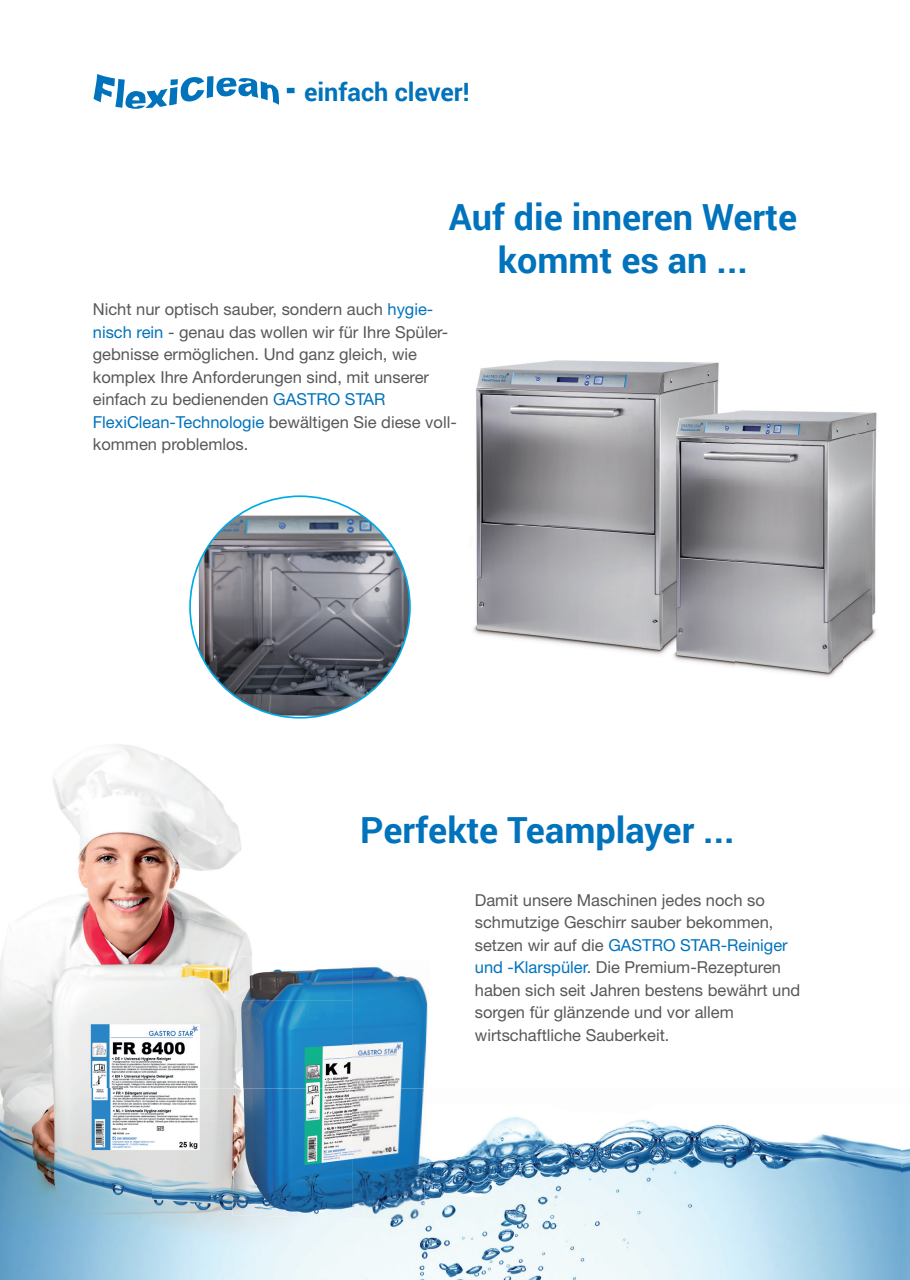
<style>
.page{position:relative;width:910px;height:1280px;background:#fff}
.page>*{position:absolute;margin:0;border:0;box-sizing:border-box;transform-origin:0 0}
.t1{font:700 36px/43.2px "Roboto";color:#0073bc;text-align:center}
.t2{font:700 25.35px "Roboto";color:#0073bc}
.t3{font:16.5px/22.5px "Helvetica Neue LT Std";color:#57585a}
.s1{color:#0073bc}
</style>
<div class="page">
<img style="left:0;top:639px;width:252px;height:450px">
<img style="left:352px;top:967px;width:76px;height:122px">
<img style="left:235px;top:1000px;width:117px;height:132px">
<img style="left:238px;top:956px;width:114px;height:44px">
<img style="left:476px;top:360px;width:243px;height:67px">
<img style="left:473px;top:427px;width:188px;height:228px">
<svg style="left:190px;top:496px;width:220px;height:222px"></svg>
<img style="left:199px;top:515px;width:211px;height:201px">
<svg style="left:94px;top:74px;width:185px;height:35px"></svg>
<div style="left:287px;top:88px;width:8px;height:5px;background:#0073bc"></div>
<img style="left:735px;top:410px;width:142px;height:231px">
<img style="left:735px;top:641px;width:133px;height:36px">
<img style="left:661px;top:383px;width:74px;height:284px">
<img style="left:424px;top:1117px;width:486px;height:163px">
<div style="left:318px;top:1220px;width:106px;height:60px;background:#f1f9fa"></div>
<img style="left:0;top:1250px;width:318px;height:30px">
<img style="left:0;top:1089px;width:151px;height:161px">
<img style="left:151px;top:1089px;width:85px;height:121px">
<img style="left:151px;top:1210px;width:201px;height:40px">
<img style="left:352px;top:1089px;width:75px;height:131px">
<img style="left:232px;top:1132px;width:120px;height:86px">
<h2 class="t2" style="left:304px;top:74px;width:167px">einfach clever!</h2>
<h1 class="t1" style="left:449px;top:194px;width:350px">Auf die inneren Werte kommt es an ...</h1>
<p class="t3" style="left:93px;top:298px;width:365px">Nicht nur optisch sauber, sondern auch <span class="s1">hygie&shy;nisch rein</span> - genau das wollen wir für Ihre Spüler&shy;gebnisse ermöglichen. Und ganz gleich, wie komplex Ihre Anforderungen sind, mit unserer einfach zu bedienenden <span class="s1">GASTRO STAR FlexiClean-Technologie</span> bewältigen Sie diese voll&shy;kommen problemlos.</p>
<h1 class="t1" style="left:360px;top:807px;width:376px">Perfekte Teamplayer ...</h1>
<p class="t3" style="left:475px;top:888px;width:327px">Damit unsere Maschinen jedes noch so schmutzige Geschirr sauber bekommen, setzen wir auf die <span class="s1">GASTRO STAR-Reiniger und -Klarspüler</span>. Die Premium-Rezepturen haben sich seit Jahren bestens bewährt und sorgen für glänzende und vor allem wirtschaftliche Sauberkeit.</p>
</div>
